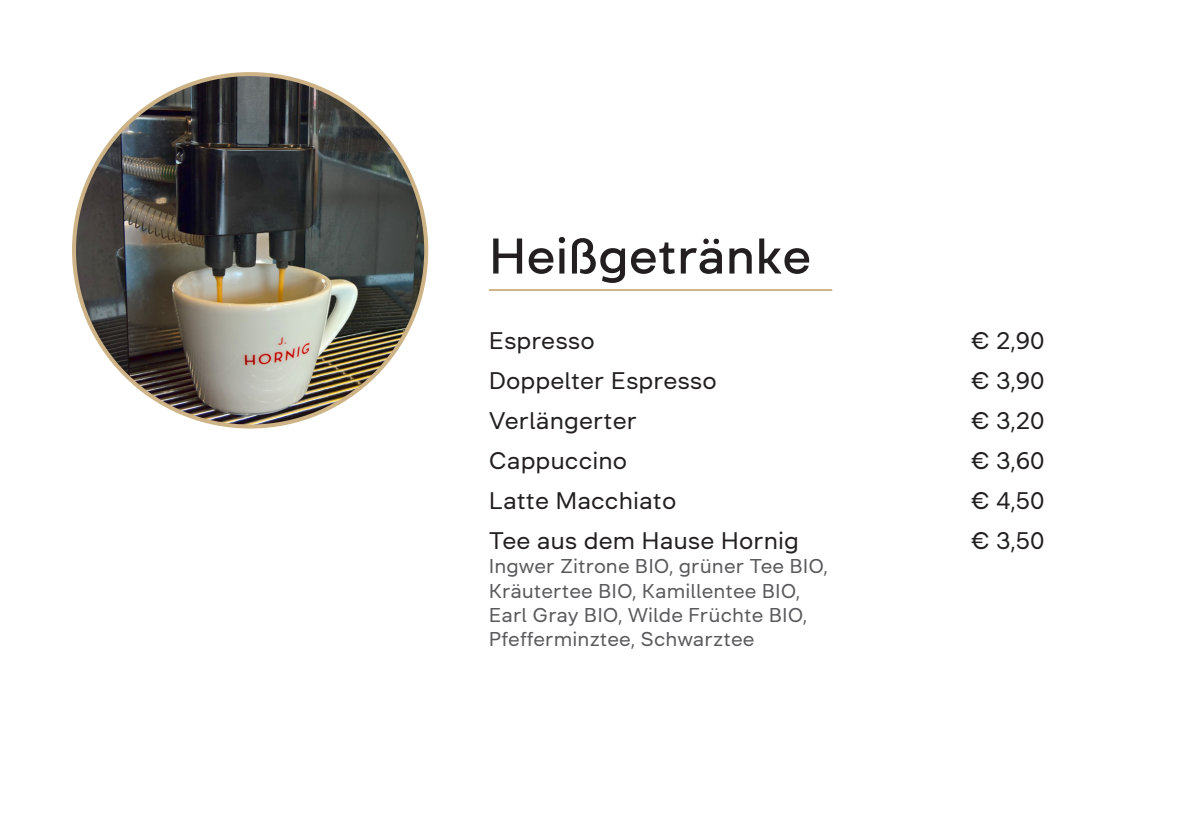
<style>
.page{position:relative;width:1191px;height:840px;background:#fff}
.page>*{position:absolute;margin:0;border:0;box-sizing:border-box;transform-origin:0 0}
.t1{font:500 50px "Inerta";color:#231f20}
.t2{font:24px "Inerta";color:#231f20}
.t3{font:20px "Inerta";color:#5a5a5d}
</style>
<div class="page">
<hr style="left:489px;top:289px;width:343px;height:2px;background:#cdb385">
<img style="left:74px;top:74px;width:352px;height:352px;border-radius:176px">
<p class="t1" style="left:489px;top:227px;width:324px">Heißgetränke</p>
<p class="t2" style="left:489px;top:327px;width:107px">Espresso</p>
<p class="t2" style="left:971px;top:327px;width:75px">€ 2,90</p>
<p class="t2" style="left:489px;top:367px;width:229px">Doppelter Espresso</p>
<p class="t2" style="left:971px;top:367px;width:75px">€ 3,90</p>
<p class="t2" style="left:489px;top:407px;width:150px">Verlängerter</p>
<p class="t2" style="left:971px;top:407px;width:75px">€ 3,20</p>
<p class="t2" style="left:489px;top:447px;width:140px">Cappuccino</p>
<p class="t2" style="left:971px;top:447px;width:75px">€ 3,60</p>
<p class="t2" style="left:489px;top:487px;width:189px">Latte Macchiato</p>
<p class="t2" style="left:971px;top:487px;width:75px">€ 4,50</p>
<p class="t2" style="left:489px;top:527px;width:312px">Tee aus dem Hause Hornig</p>
<p class="t2" style="left:971px;top:527px;width:75px">€ 3,50</p>
<p class="t3" style="left:489px;top:555px;width:341px">Ingwer Zitrone BIO, grüner Tee BIO,</p>
<p class="t3" style="left:489px;top:579px;width:313px">Kräutertee BIO, Kamillentee BIO,</p>
<p class="t3" style="left:489px;top:603px;width:320px">Earl Gray BIO, Wilde Früchte BIO,</p>
<p class="t3" style="left:489px;top:627px;width:267px">Pfefferminztee, Schwarztee</p>
</div>
